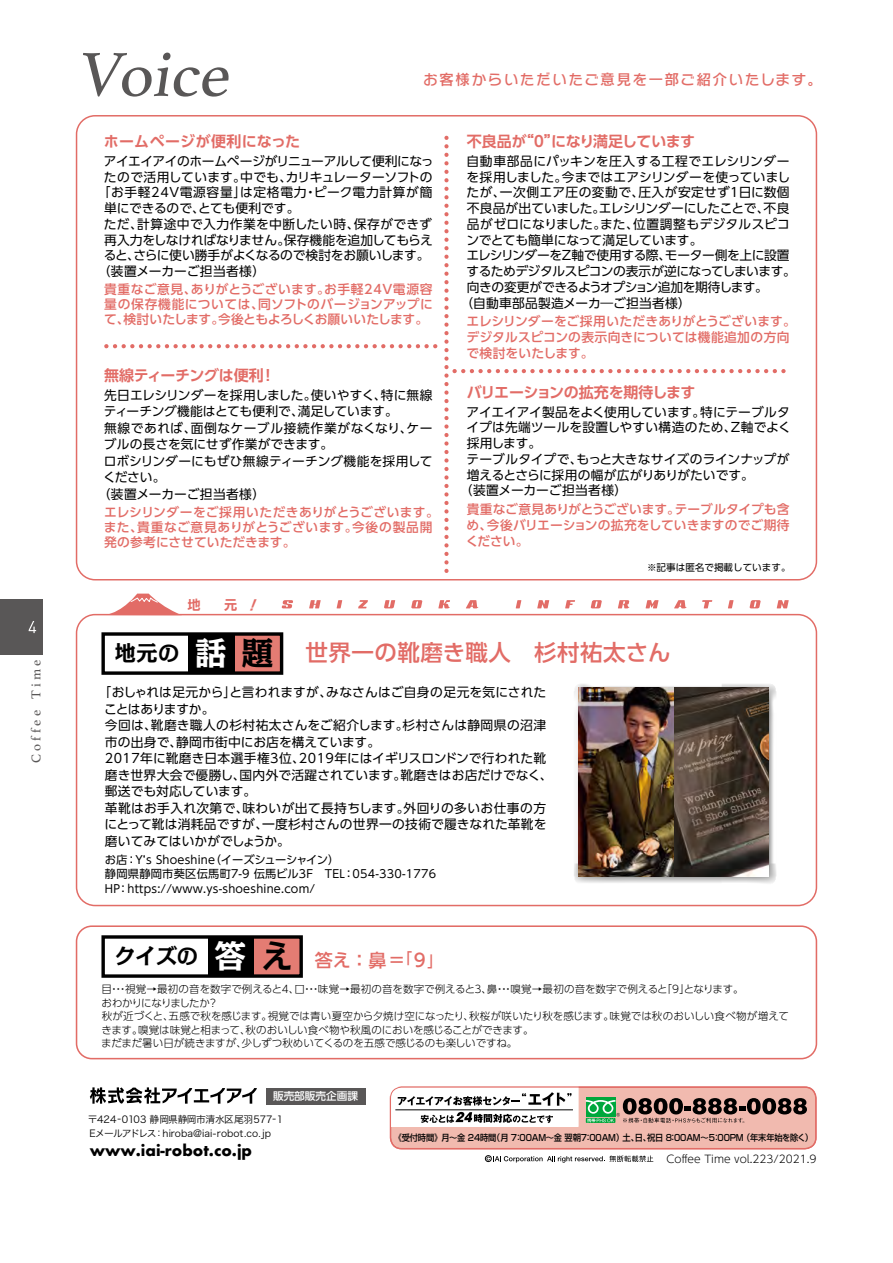
<style>
.page{position:relative;width:893px;height:1263px;background:#fff}
.page>*{position:absolute;margin:0;border:0;box-sizing:border-box;transform-origin:0 0}
.t1{font:italic 65.55px "Athelas";color:#595757}
.t2{font:500 22.5px "UD Shin Go Pr 6";letter-spacing:.02em;color:#e26c66}
.t3{font:700 21.3px "Kakumin Pro";letter-spacing:-.025em;color:#000}
.t4{font:500 18px "UD Shin Go Pr 6";color:#e26c66}
.t5{font:700 15px "UD Shin Go Pro De";letter-spacing:-.015em;color:#e26c66}
.t6{font:700 15px "Futura";color:#000}
.t7{font:700 15px "UD Shin Go Pro De";letter-spacing:.015em;color:#e26c66}
.t8{font:14.85px "Rodin NTLG Pro DB";letter-spacing:.085em;color:#e26c66}
.t9{font:13.8px "Rodin NTLG Pro B";color:#e26c66}
.t10{font:13.5px "Athelas";letter-spacing:.24em;color:#595757}
.t11{font:12.75px/16.5px "UD Shin Go Pr 6";letter-spacing:.005em;color:#000}
.t12{font:500 12.75px/15px "UD Shin Go Pr 6";letter-spacing:.01em;color:#e26c66}
.t13{font:12.75px "UD Shin Go Pr 6";letter-spacing:-.025em;color:#000}
.t14{font:12.75px "UD Shin Go Pr 6";letter-spacing:-.04em;color:#000}
.t15{font:12.75px "UD Shin Go Pr 6";letter-spacing:-.015em;color:#000}
.t16{font:12.75px "UD Shin Go Pr 6";letter-spacing:.025em;color:#000}
.t17{font:12.75px "UD Shin Go Pr 6";letter-spacing:-.035em;color:#000}
.t18{font:12.75px "UD Shin Go Pr 6";letter-spacing:.05em;color:#000}
.t19{font:12.75px "UD Shin Go Pr 6";letter-spacing:-.03em;color:#000}
.t20{font:12.75px "UD Shin Go Pr 6";letter-spacing:.045em;color:#000}
.t21{font:12.75px "UD Shin Go Pr 6";letter-spacing:.03em;color:#000}
.t22{font:12.75px "UD Shin Go Pr 6";letter-spacing:-.02em;color:#000}
.t23{font:11.25px/14.2px "UD Shin Go Pr 6";letter-spacing:.02em;color:#000}
.t24{font:300 10.65px "UD Shin Go Pr 6";color:#000}
.t25{font:500 10.65px "UD Shin Go Pr 6";color:#fff}
.t26{font:300 10.5px/13.5px "UD Shin Go Pr 6";letter-spacing:-.005em;color:#000}
.t27{font:9.75px/14.1px "Hira Kaku Pro W3";color:#000}
.t28{font:9.6px "UD Shin Go Pr 6";color:#000}
.t29{font:500 8.85px "Shin Go Pro";letter-spacing:-.02em;color:#000;scale:.93 1}
.s1{font-size:31.95px;color:#fff}
.s2{font-size:31.95px}
.s3{font-size:15px}
</style>
<div class="page">
<svg style="left:282px;top:600px;width:11px;height:8px"></svg>
<svg style="left:309px;top:600px;width:12px;height:8px"></svg>
<svg style="left:337px;top:600px;width:5px;height:8px"></svg>
<svg style="left:358px;top:600px;width:10px;height:8px"></svg>
<svg style="left:384px;top:600px;width:11px;height:8px"></svg>
<svg style="left:411px;top:600px;width:11px;height:8px"></svg>
<svg style="left:438px;top:600px;width:12px;height:8px"></svg>
<svg style="left:466px;top:600px;width:12px;height:8px"></svg>
<svg style="left:516px;top:600px;width:5px;height:8px"></svg>
<svg style="left:537px;top:600px;width:12px;height:8px"></svg>
<svg style="left:565px;top:600px;width:10px;height:8px"></svg>
<svg style="left:591px;top:600px;width:11px;height:8px"></svg>
<svg style="left:618px;top:600px;width:11px;height:8px"></svg>
<svg style="left:646px;top:600px;width:13px;height:8px"></svg>
<svg style="left:674px;top:600px;width:13px;height:8px"></svg>
<svg style="left:702px;top:600px;width:10px;height:8px"></svg>
<svg style="left:728px;top:600px;width:6px;height:8px"></svg>
<svg style="left:749px;top:600px;width:12px;height:8px"></svg>
<svg style="left:777px;top:600px;width:12px;height:8px"></svg>
<div style="left:76px;top:614px;width:741px;height:292px;border:2px solid #e26c66;border-radius:18px"></div>
<svg style="left:105px;top:594px;width:77px;height:21px"></svg>
<div style="left:76px;top:925px;width:741px;height:134px;border:2px solid #e26c66;border-radius:15px"></div>
<div style="left:0;top:599px;width:43px;height:56px;background:#595757"></div>
<svg style="left:29px;top:621px;width:7px;height:12px"></svg>
<svg style="left:455px;top:369px;width:331px;height:4px"></svg>
<svg style="left:106px;top:138px;width:343px;height:435px"></svg>
<div style="left:208px;top:936px;width:46px;height:40px;background:#000"></div>
<div style="left:254px;top:936px;width:47px;height:40px;background:#e47c73"></div>
<div style="left:101px;top:935px;width:202px;height:43px;border:3px solid #000"></div>
<div style="left:188px;top:633px;width:47px;height:40px;background:#000"></div>
<div style="left:235px;top:633px;width:47px;height:40px;background:#e47c73"></div>
<div style="left:101px;top:632px;width:182px;height:43px;border:3px solid #000"></div>
<img style="left:574px;top:684px;width:202px;height:199px">
<img style="left:578px;top:687px;width:190px;height:189px">
<div style="left:390px;top:1087px;width:426px;height:62px;background:#f1baaf;border-radius:11px"></div>
<div style="left:390px;top:1086px;width:427px;height:63px;border:2px solid #e26c66;border-radius:11px"></div>
<div style="left:390px;top:1087px;width:188px;height:39px;background:#fff"></div>
<hr style="left:395px;top:1109px;width:178px;height:1px;background:#000">
<svg style="left:398px;top:1092px;width:173px;height:14px"></svg>
<svg style="left:421px;top:1112px;width:132px;height:11px"></svg>
<div style="left:586px;top:1097px;width:29px;height:19px;background:#00a73c"></div>
<svg style="left:586px;top:1098px;width:221px;height:25px"></svg>
<div style="left:390px;top:1087px;width:426px;height:62px;border:1px solid #e26c66;border-radius:11px"></div>
<svg style="left:486px;top:1155px;width:167px;height:8px"></svg>
<div style="left:485px;top:1155px;width:7px;height:7px;border:1px solid #000;border-radius:50%"></div>
<div style="left:266px;top:1088px;width:99px;height:16px;background:#595757"></div>
<svg style="left:90px;top:1087px;width:167px;height:17px"></svg>
<p class="t10" style="left:25px;top:763px;width:105px;rotate:-90deg">Coffee Time</p>
<h1 class="t1" style="left:77px;top:22px;width:168px">Voice</h1>
<p class="t8" style="left:423px;top:70px;width:401px">お客様からいただいたご意見を一部ご紹介いたします。</p>
<p class="t7" style="left:104px;top:129px;width:198px">ホームページが便利になった</p>
<p class="t17" style="left:104px;top:151px;width:331px">アイエイアイのホームページがリニューアルして便利になっ</p>
<p class="t11" style="left:104px;top:168px;width:330px">たので活用しています。中でも、カリキュレーターソフトの</p>
<p class="t18" style="left:98px;top:182px;width:336px">「お手軽24V電源容量」は定格電力・ピーク電力計算が簡</p>
<p class="t11" style="left:104px;top:200px;width:197px">単にできるので、とても便利です。</p>
<p class="t21" style="left:104px;top:214px;width:329px">ただ、計算途中で入力作業を中断したい時、保存ができず</p>
<p class="t15" style="left:104px;top:229px;width:330px">再入力をしなければなりません。保存機能を追加してもらえ</p>
<p class="t13" style="left:104px;top:245px;width:327px">ると、さらに使い勝手がよくなるので検討をお願いします。</p>
<p class="t11" style="left:98px;top:263px;width:169px">（装置メーカーご担当者様）</p>
<p class="t12" style="left:104px;top:281px;width:330px;text-align:justify">貴重なご意見、ありがとうございます。お手軽24V電源容量の保存機能については、同ソフトのバージョンアップにて、検討いたします。今後ともよろしくお願いいたします。</p>
<p class="t5" style="left:104px;top:363px;width:173px">無線ティーチングは便利！</p>
<p class="t11" style="left:104px;top:386px;width:330px">先日エレシリンダーを採用しました。使いやすく、特に無線</p>
<p class="t15" style="left:104px;top:401px;width:295px">ティーチング機能はとても便利で、満足しています。</p>
<p class="t20" style="left:104px;top:417px;width:330px">無線であれば、面倒なケーブル接続作業がなくなり、ケー</p>
<p class="t11" style="left:104px;top:436px;width:231px">ブルの長さを気にせず作業ができます。</p>
<p class="t11" style="left:104px;top:452px;width:330px">ロボシリンダーにもぜひ無線ティーチング機能を採用して</p>
<p class="t11" style="left:103px;top:469px;width:64px">ください。</p>
<p class="t11" style="left:98px;top:485px;width:169px">（装置メーカーご担当者様）</p>
<p class="t12" style="left:104px;top:504px;width:337px">エレシリンダーをご採用いただきありがとうございます。また、貴重なご意見ありがとうございます。今後の製品開発の参考にさせていただきます。</p>
<p class="t9" style="left:187px;top:595px;width:15px">地</p>
<p class="t9" style="left:224px;top:595px;width:38px">元 ！</p>
<p class="t5" style="left:467px;top:129px;width:230px">不良品が“０”になり満足しています</p>
<p class="t16" style="left:467px;top:151px;width:324px">自動車部品にパッキンを圧入する工程でエレシリンダー</p>
<p class="t11" style="left:466px;top:168px;width:325px">を採用しました。今まではエアシリンダーを使っていまし</p>
<p class="t16" style="left:467px;top:182px;width:324px">たが、一次側エア圧の変動で、圧入が安定せず1日に数個</p>
<p class="t13" style="left:467px;top:198px;width:324px">不良品が出ていました。エレシリンダーにしたことで、不良</p>
<p class="t11" style="left:467px;top:215px;width:325px">品がゼロになりました。また、位置調整もデジタルスピコ</p>
<p class="t22" style="left:466px;top:229px;width:238px">ンでとても簡単になって満足しています。</p>
<p class="t19" style="left:467px;top:245px;width:324px">エレシリンダーをZ軸で使用する際、モーター側を上に設置</p>
<p class="t14" style="left:467px;top:261px;width:331px">するためデジタルスピコンの表示が逆になってしまいます。</p>
<p class="t14" style="left:467px;top:277px;width:303px">向きの変更ができるようオプション追加を期待します。</p>
<p class="t11" style="left:460px;top:294px;width:232px">（自動車部品製造メーカ―ご担当者様）</p>
<p class="t12" style="left:467px;top:313px;width:331px;line-height:15.8px">エレシリンダーをご採用いただきありがとうございます。デジタルスピコンの表示向きについては機能追加の方向で検討をいたします。</p>
<p class="t5" style="left:467px;top:380px;width:230px">バリエーションの拡充を期待します</p>
<p class="t11" style="left:466px;top:403px;width:325px">アイエイアイ製品をよく使用しています。特にテーブルタ</p>
<p class="t11" style="left:466px;top:419px;width:326px">イプは先端ツールを設置しやすい構造のため、Z軸でよく</p>
<p class="t11" style="left:467px;top:435px;width:76px">採用します。</p>
<p class="t11" style="left:466px;top:450px;width:325px">テーブルタイプで、もっと大きなサイズのラインナップが</p>
<p class="t11" style="left:467px;top:466px;width:289px">増えるとさらに採用の幅が広がりありがたいです。</p>
<p class="t11" style="left:460px;top:482px;width:169px">（装置メーカーご担当者様）</p>
<p class="t12" style="left:466px;top:501px;width:325px;line-height:15.8px;text-align:justify">貴重なご意見ありがとうございます。テーブルタイプも含め、今後バリエーションの拡充をしていきますのでご期待ください。</p>
<p class="t28" style="left:647px;top:560px;width:145px">※記事は匿名で掲載しています。</p>
<h3 class="t3" style="left:115px;top:636px;width:160px">地元の <span class="s1">話</span><span class="s2">題</span></h3>
<h2 class="t2" style="left:305px;top:634px;width:367px">世界一の靴磨き職人　杉村祐太さん</h2>
<p class="t11" style="left:104px;top:684px;width:450px;text-indent:-6px">「おしゃれは足元から」と言われますが、みなさんはご自身の足元を気にされたことはありますか。<br>今回は、靴磨き職人の杉村祐太さんをご紹介します。杉村さんは静岡県の沼津市の出身で、静岡市街中にお店を構えています。<br>2017年に靴磨き日本選手権3位、2019年にはイギリスロンドンで行われた靴磨き世界大会で優勝し、国内外で活躍されています。靴磨きはお店だけでなく、郵送でも対応しています。<br>革靴はお手入れ次第で、味わいが出て長持ちします。外回りの多いお仕事の方にとって靴は消耗品ですが、一度杉村さんの世界一の技術で履きなれた革靴を磨いてみてはいかがでしょうか。</p>
<p class="t23" style="left:105px;top:852px;width:333px">お店：Y‘s Shoeshine（イーズシューシャイン）<br>静岡県静岡市葵区伝馬町７-9 伝馬ビル３F　TEL：054-330-1776<br>HP：https://www.ys-shoeshine.com/</p>
<h3 class="t3" style="left:115px;top:939px;width:180px">クイズの <span class="s1">答</span><span class="s2">え</span></h3>
<h3 class="t4" style="left:315px;top:945px;width:129px">答え ： 鼻＝<span class="s3">「</span>9<span class="s3">」</span></h3>
<p class="t26" style="left:101px;top:982px;width:689px">目・・・視覚→最初の音を数字で例えると4、口・・・味覚→最初の音を数字で例えると３、鼻・・・嗅覚→最初の音を数字で例えると「9」となります。<br>おわかりになりましたか？<br>秋が近づくと、五感で秋を感じます。視覚では青い夏空から夕焼け空になったり、秋桜が咲いたり秋を感じます。味覚では秋のおいしい食べ物が増えてきます。嗅覚は味覚と相まって、秋のおいしい食べ物や秋風のにおいを感じることができます。<br>まだまだ暑い日が続きますが、少しずつ秋めいてくるのを五感で感じるのも楽しいですね。</p>
<p class="t25" style="left:273px;top:1087px;width:87px">販売部販売企画課</p>
<p class="t27" style="left:88px;top:1112px;width:197px">〒424-0103 静岡県静岡市清水区尾羽577-1<br>Eメールアドレス：hiroba@iai-robot.co.jp</p>
<p class="t6" style="left:90px;top:1139px;width:164px">www.iai-robot.co.jp</p>
<p class="t29" style="left:394px;top:1130px;width:452px">《受付時間》月～金 24時間（月 7:00AM～金 翌朝7:00AM）土、日、祝日 8:00AM～5:00PM （年末年始を除く）</p>
<p class="t24" style="left:667px;top:1150px;width:151px">Coffee Time vol.223/2021.9</p>
</div>
